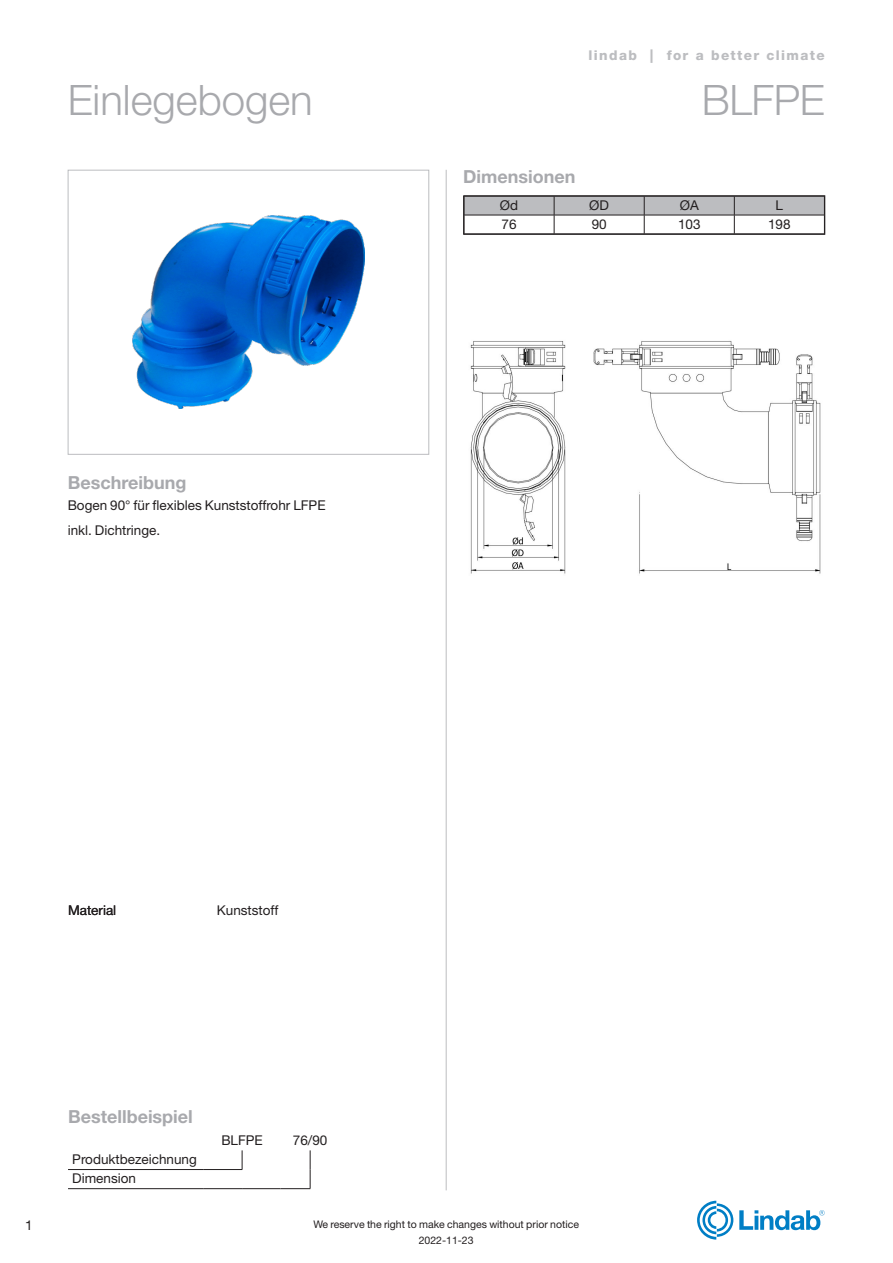
<style>
.page{position:relative;width:893px;height:1263px;background:#fff}
.page>*{position:absolute;margin:0;border:0;box-sizing:border-box;transform-origin:0 0}
.t1{font:300 42px "Helvetica Neue LT Pro";color:#a8a9ad}
.t2{font:700 18px "Helvetica Neue LT Pro";color:#a8a9ad}
.Text{font:13.5px/19.2px "Helvetica Neue LT Pro";color:#231f20}
.t3{font:800 13.5px "Helvetica Neue LT Pro";letter-spacing:.1em;color:#bcbdc0}
.t4{font:10.5px/16.5px "Helvetica Neue LT Pro";color:#231f20;text-align:center}
</style>
<div class="page">
<svg style="left:739px;top:1210px;width:86px;height:20px"></svg>
<svg style="left:697px;top:1201px;width:36px;height:38px"></svg>
<hr style="left:446px;top:170px;width:1px;height:1020px;background:#bcbdc0">
<svg style="left:242px;top:1150px;width:1px;height:19px"></svg>
<hr style="left:68px;top:1169px;width:136px;height:1px;background:#231f20">
<hr style="left:204px;top:1169px;width:38px;height:1px;background:#231f20">
<hr style="left:68px;top:1188px;width:136px;height:1px;background:#231f20">
<hr style="left:204px;top:1188px;width:38px;height:1px;background:#231f20">
<hr style="left:242px;top:1188px;width:38px;height:1px;background:#231f20">
<hr style="left:280px;top:1188px;width:30px;height:1px;background:#231f20">
<svg style="left:310px;top:1150px;width:1px;height:38px"></svg>
<img style="left:132px;top:216px;width:233px;height:193px">
<div style="left:68px;top:170px;width:361px;height:285px;border:1px solid #bcbdc0"></div>
<img style="left:470px;top:341px;width:351px;height:233px">
<svg style="left:465px;top:198px;width:358px;height:34px"></svg>
<hr style="left:464px;top:234px;width:90px;height:1px;background:#231f20">
<hr style="left:554px;top:234px;width:90px;height:1px;background:#231f20">
<hr style="left:644px;top:234px;width:90px;height:1px;background:#231f20">
<hr style="left:734px;top:234px;width:91px;height:1px;background:#231f20">
<div style="left:463px;top:196px;width:362px;height:38px;border:1px solid #231f20"></div>
<p class="t3" style="left:589px;top:48px;width:238px">lindab | for a better climate</p>
<h1 class="t1" style="left:68px;top:74px;width:247px">Einlegebogen</h1>
<h1 class="t1" style="left:702px;top:74px;width:124px">BLFPE</h1>
<h2 class="t2" style="left:68px;top:471px;width:120px">Beschreibung</h2>
<p class="Text" style="left:68px;top:492px;width:259px;line-height:25px">Bogen 90° für flexibles Kunststoffrohr LFPE inkl. Dichtringe.</p>
<h2 class="t2" style="left:463px;top:165px;width:114px">Dimensionen</h2>
<p class="Text" style="left:500px;top:196px;width:20px">Ød</p>
<p class="Text" style="left:589px;top:196px;width:21px">ØD</p>
<p class="Text" style="left:680px;top:196px;width:21px">ØA</p>
<p class="Text" style="left:776px;top:196px;width:9px">L</p>
<p class="Text" style="left:502px;top:215px;width:17px">76</p>
<p class="Text" style="left:592px;top:215px;width:17px">90</p>
<p class="Text" style="left:678px;top:215px;width:24px">103</p>
<p class="Text" style="left:768px;top:215px;width:24px">198</p>
<p class="Text" style="left:68px;top:901px;width:50px">Material</p>
<p class="Text" style="left:217px;top:901px;width:63px">Kunststoff</p>
<p class="Text" style="left:25px;top:1215px;width:9px">1</p>
<h2 class="t2" style="left:68px;top:1105px;width:126px">Bestellbeispiel</h2>
<p class="Text" style="left:72px;top:1149px;width:126px">Produktbezeichnung<br>Dimension</p>
<p class="Text" style="left:221px;top:1130px;width:43px">BLFPE</p>
<p class="Text" style="left:293px;top:1130px;width:36px">76/90</p>
<p class="t4" style="left:313px;top:1215px;width:267px">We reserve the right to make changes without prior notice<br>2022-11-23</p>
</div>
